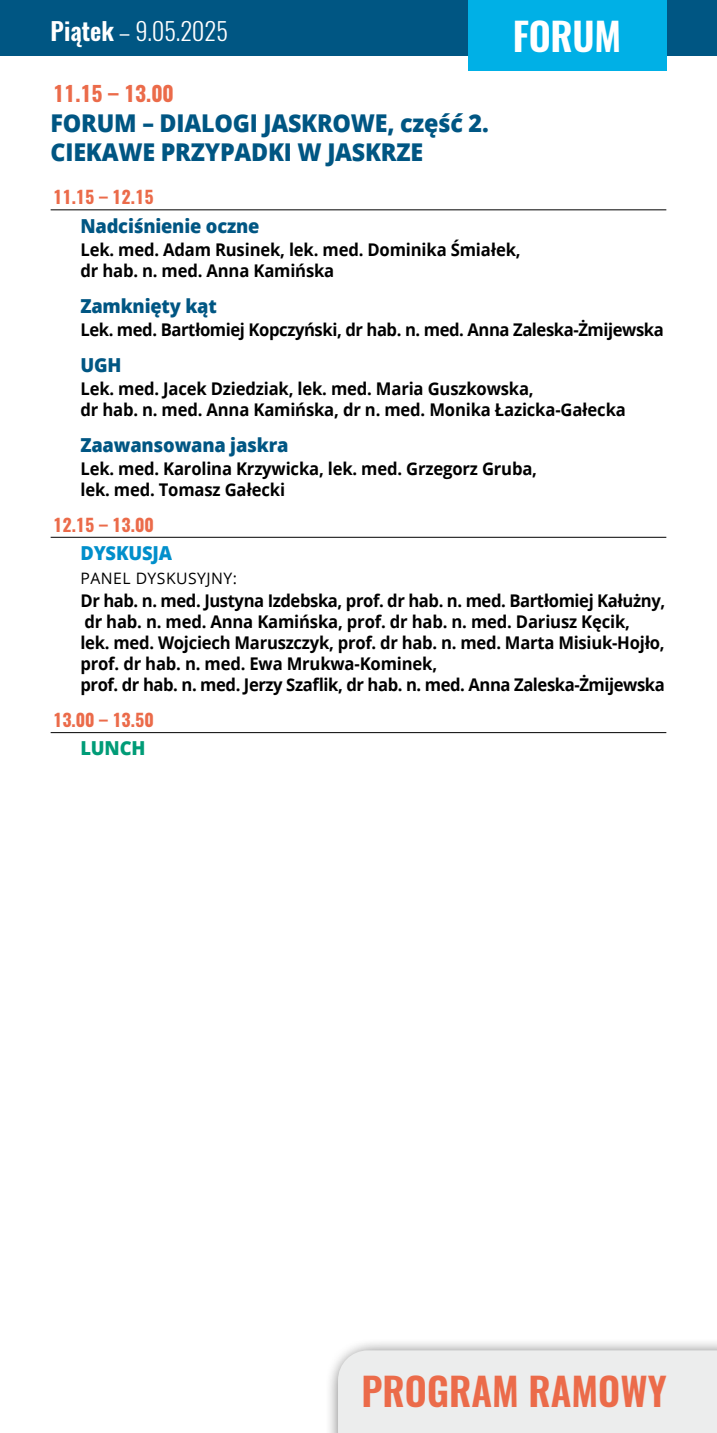
<style>
.page{position:relative;width:717px;height:1433px;background:#fff}
.page>*{position:absolute;margin:0;border:0;box-sizing:border-box;transform-origin:0 0}
.t1{font:600 38.5px "Oswald";color:#eb6b4a}
.t2{font:600 38.5px "Oswald";letter-spacing:-.01em;color:#fff}
.t3{font:800 24.5px/29.4px "Open Sans";letter-spacing:-.01em;color:#005683;scale:.95 1}
.t4{font:300 24.5px "Oswald";color:#fff}
.t5{font:700 21px "Oswald";color:#eb6b4a}
.t6{font:800 19.25px "Open Sans";letter-spacing:-.01em;color:#005683;scale:.95 1}
.t7{font:800 19.25px "Open Sans";letter-spacing:-.01em;color:#008fcb;scale:.95 1}
.t8{font:800 19.25px "Open Sans";letter-spacing:-.01em;color:#009c77;scale:.95 1}
.t9{font:700 17.5px/21px "Open Sans";letter-spacing:-.01em;color:#000;scale:.95 1}
.t10{font:700 17.5px "Oswald";color:#eb6b4a}
.t11{font:15.75px "Open Sans";letter-spacing:.03em;color:#000}
.s1{font-weight:600}
</style>
<div class="page">
<div style="left:0;top:0;width:716px;height:56px;background:#005683"></div>
<div style="left:467px;top:0;width:199px;height:71px;background:#00b0e6"></div>
<div style="left:325px;top:1337px;width:391px;height:96px;background:#000;opacity:.75"></div>
<div style="left:338px;top:1350px;width:378px;height:83px;background:#eceded"></div>
<hr style="left:51px;top:209px;width:615px;height:1px;background:#000">
<hr style="left:51px;top:537px;width:615px;height:1px;background:#000">
<hr style="left:51px;top:732px;width:615px;height:1px;background:#000">
<h2 class="t4" style="left:51px;top:15px;width:179px"><span class="s1">Piątek</span> – 9.05.2025</h2>
<h1 class="t2" style="left:512px;top:9px;width:110px">FORUM</h1>
<p class="t5" style="left:53px;top:79px;width:122px">11.15 – 13.00</p>
<h2 class="t3" style="left:51px;top:107px;width:462px">FORUM – DIALOGI JASKROWE, część 2.<br>CIEKAWE PRZYPADKI W JASKRZE</h2>
<p class="t10" style="left:53px;top:185px;width:102px">11.15 – 12.15</p>
<p class="t6" style="left:80px;top:211px;width:190px">Nadciśnienie oczne</p>
<p class="t9" style="left:80px;top:239px;width:464px">Lek. med. Adam Rusinek, lek. med. Dominika Śmiałek, dr hab. n. med. Anna Kamińska</p>
<p class="t6" style="left:80px;top:291px;width:145px">Zamknięty kąt</p>
<p class="t9" style="left:80px;top:319px;width:615px">Lek. med. Bartłomiej Kopczyński, dr hab. n. med. Anna Zaleska-Żmijewska</p>
<p class="t6" style="left:80px;top:350px;width:45px">UGH</p>
<p class="t9" style="left:80px;top:378px;width:575px">Lek. med. Jacek Dziedziak, lek. med. Maria Guszkowska,<br>dr hab. n. med. Anna Kamińska, dr n. med. Monika Łazicka-Gałecka</p>
<p class="t6" style="left:80px;top:430px;width:220px">Zaawansowana jaskra</p>
<p class="t9" style="left:80px;top:458px;width:482px">Lek. med. Karolina Krzywicka, lek. med. Grzegorz Gruba, lek. med. Tomasz Gałecki</p>
<p class="t10" style="left:53px;top:512px;width:102px">12.15 – 13.00</p>
<p class="t7" style="left:80px;top:538px;width:98px">DYSKUSJA</p>
<p class="t11" style="left:80px;top:567px;width:158px">PANEL DYSKUSYJNY:</p>
<p class="t9" style="left:80px;top:590px;width:617px">Dr hab. n. med. Justyna Izdebska, prof. dr hab. n. med. Bartłomiej Kałużny, dr hab. n. med. Anna Kamińska, prof. dr hab. n. med. Dariusz Kęcik,<br>lek. med. Wojciech Maruszczyk, prof. dr hab. n. med. Marta Misiuk-Hojło, prof. dr hab. n. med. Ewa Mrukwa-Kominek,<br>prof. dr hab. n. med. Jerzy Szaflik, dr hab. n. med. Anna Zaleska-Żmijewska</p>
<p class="t10" style="left:53px;top:708px;width:102px">13.00 – 13.50</p>
<p class="t8" style="left:80px;top:733px;width:70px">LUNCH</p>
<h1 class="t1" style="left:361px;top:1364px;width:306px">PROGRAM RAMOWY</h1>
</div>
